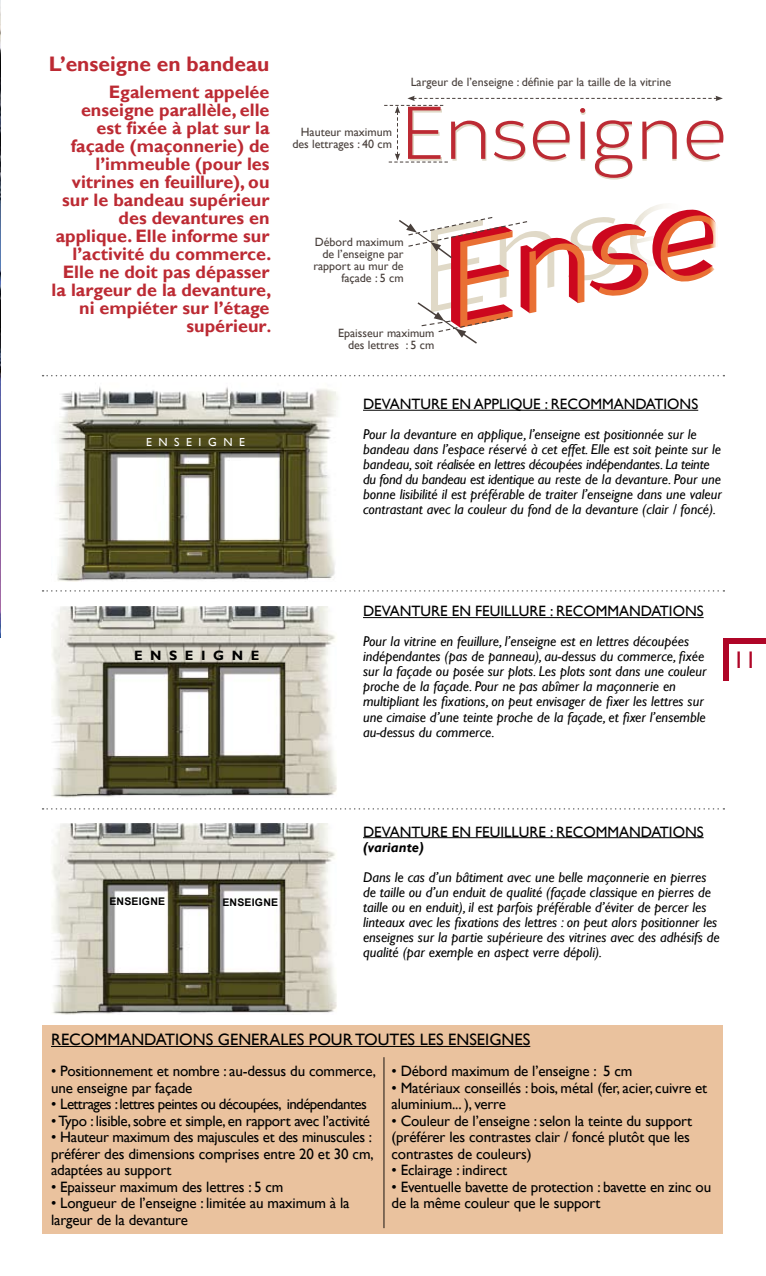
<style>
.page{position:relative;width:766px;height:1276px;background:#fff}
.page>*{position:absolute;margin:0;border:0;box-sizing:border-box;transform-origin:0 0}
.t1{font:24px "Gill Sans";color:#af0527}
.t2{font:700 21px "Gill Sans";color:#bc2a33}
.t3{font:700 18px/18px "Gill Sans";color:#bc2a33;text-align:right}
.t4{font:16.5px "Gill Sans";color:#000}
.t5{font:15px/16.5px "Gill Sans";letter-spacing:-.01em;color:#000}
.t6{font:15px "Gill Sans";letter-spacing:-.04em;color:#000}
.t7{font:italic 14.25px/15px "Gill Sans";color:#000}
.t8{font:italic 700 14.25px "Gill Sans";color:#000}
.t9{font:700 13.5px "Gill Sans";letter-spacing:.56em;color:#000}
.t10{font:12px/12px "Gill Sans";color:#49403c;text-align:right}
.t11{font:11.7px "Gill Sans";letter-spacing:.56em;color:#fff}
.t12{font:700 10.5px "Arial";letter-spacing:.02em;color:#000}
.s1{font-size:16.5px}
</style>
<div class="page">
<img style="left:0;top:0;width:1px;height:638px">
<svg style="left:384px;top:96px;width:339px;height:83px"></svg>
<svg style="left:399px;top:204px;width:317px;height:140px"></svg>
<div style="left:43px;top:1057px;width:680px;height:176px;background:#eac29e"></div>
<img style="left:57px;top:386px;width:281px;height:195px">
<img style="left:52px;top:606px;width:285px;height:191px">
<img style="left:52px;top:823px;width:285px;height:191px">
<hr style="left:363px;top:410px;width:335px;height:1px;background:#000">
<hr style="left:363px;top:617px;width:340px;height:1px;background:#000">
<hr style="left:363px;top:837px;width:340px;height:1px;background:#000">
<div style="left:723px;top:638px;width:5px;height:42px;background:#af0527"></div>
<div style="left:723px;top:638px;width:42px;height:5px;background:#af0527"></div>
<div style="left:43px;top:1025px;width:680px;height:32px;background:#eac29e"></div>
<hr style="left:51px;top:1046px;width:479px;height:1px;background:#000">
<hr style="left:383px;top:1057px;width:1px;height:171px;background:#000">
<svg style="left:43px;top:375px;width:681px;height:1px"></svg>
<svg style="left:43px;top:590px;width:681px;height:1px"></svg>
<svg style="left:43px;top:808px;width:681px;height:1px"></svg>
<h2 class="t2" style="left:49px;top:51px;width:222px">L’enseigne en bandeau</h2>
<p class="t3" style="left:52px;top:83px;width:221px">Egalement appelée enseigne parallèle, elle<br>est fixée à plat sur la façade (maçonnerie) de l’immeuble (pour les vitrines en feuillure), ou sur le bandeau supérieur des devantures en applique. Elle informe sur l’activité du commerce.<br>Elle ne doit pas dépasser la largeur de la devanture, ni empiéter sur l’étage supérieur<span class="s1">.</span></p>
<p class="t11" style="left:146px;top:435px;width:100px">EN SEIGN E</p>
<p class="t10" style="left:292px;top:126px;width:101px">Hauteur maximum des lettrages : 40 cm</p>
<p class="t10" style="left:410px;top:76px;width:262px">Largeur de l’enseigne : définie par la taille de la vitrine</p>
<p class="t10" style="left:313px;top:237px;width:92px">Débord maximum de l’enseigne par rapport au mur de façade : 5 cm</p>
<p class="t10" style="left:338px;top:327px;width:98px">Epaisseur maximum des lettres : 5 cm</p>
<p class="t5" style="left:363px;top:396px;width:336px">DEVANTURE EN APPLIQUE : RECOMMANDATIONS</p>
<p class="t7" style="left:363px;top:427px;width:360px">Pour la devanture en applique, l’enseigne est positionnée sur le bandeau dans l’espace réservé à cet effet. Elle est soit peinte sur le bandeau, soit réalisée en lettres découpées indépendantes. La teinte du fond du bandeau est identique au reste de la devanture. Pour une bonne lisibilité il est préférable de traiter l’enseigne dans une valeur contrastant avec la couleur du fond de la devanture (clair / foncé).</p>
<p class="t9" style="left:134px;top:647px;width:127px">ENSEIGNE</p>
<p class="t5" style="left:363px;top:603px;width:342px">DEVANTURE EN FEUILLURE : RECOMMANDATIONS</p>
<p class="t7" style="left:363px;top:634px;width:345px">Pour la vitrine en feuillure, l’enseigne est en lettres découpées indépendantes (pas de panneau), au-dessus du commerce, fixée sur la façade ou posée sur plots. Les plots sont dans une couleur proche de la façade. Pour ne pas abîmer la maçonnerie en multipliant les fixations, on peut envisager de fixer les lettres sur une cimaise d’une teinte proche de la façade, et fixer l’ensemble au-dessus du commerce.</p>
<h1 class="t1" style="left:732px;top:645px;width:25px">11</h1>
<p class="t12" style="left:109px;top:894px;width:57px">ENSEIGNE</p>
<p class="t12" style="left:222px;top:895px;width:57px">ENSEIGNE</p>
<p class="t5" style="left:363px;top:823px;width:342px">DEVANTURE EN FEUILLURE : RECOMMANDATIONS</p>
<p class="t8" style="left:363px;top:838px;width:63px">(variante)</p>
<p class="t7" style="left:363px;top:869px;width:358px">Dans le cas d’un bâtiment avec une belle maçonnerie en pierres de taille ou d’un enduit de qualité (façade classique en pierres de taille ou en enduit), il est parfois préférable d’éviter de percer les linteaux avec les fixations des lettres : on peut alors positionner les enseignes sur la partie supérieure des vitrines avec des adhésifs de qualité (par exemple en aspect verre dépoli).</p>
<p class="t4" style="left:51px;top:1030px;width:480px">RECOMMANDATIONS GENERALES POUR TOUTES LES ENSEIGNES</p>
<p class="t5" style="left:51px;top:1063px;width:326px">• Positionnement et nombre : au-dessus du commerce, une enseigne par façade</p>
<p class="t6" style="left:51px;top:1095px;width:317px">• Lettrages : lettres peintes ou découpées, indépendantes</p>
<p class="t5" style="left:51px;top:1112px;width:320px">• Typo : lisible, sobre et simple, en rapport avec l’activité</p>
<p class="t5" style="left:51px;top:1129px;width:324px;text-align:justify">• Hauteur maximum des majuscules et des minuscules : préférer des dimensions comprises entre 20 et 30 cm, adaptées au support</p>
<p class="t5" style="left:51px;top:1178px;width:234px">• Epaisseur maximum des lettres : 5 cm</p>
<p class="t5" style="left:51px;top:1195px;width:300px">• Longueur de l’enseigne : limitée au maximum à la largeur de la devanture</p>
<p class="t5" style="left:391px;top:1063px;width:242px">• Débord maximum de l’enseigne : 5 cm</p>
<p class="t5" style="left:391px;top:1079px;width:317px">• Matériaux conseillés : bois, métal (fer, acier, cuivre et aluminium... ), verre</p>
<p class="t5" style="left:391px;top:1112px;width:302px">• Couleur de l’enseigne : selon la teinte du support (préférer les contrastes clair / foncé plutôt que les contrastes de couleurs)</p>
<p class="t5" style="left:391px;top:1162px;width:117px">• Eclairage : indirect</p>
<p class="t5" style="left:391px;top:1178px;width:321px">• Eventuelle bavette de protection : bavette en zinc ou de la même couleur que le support</p>
</div>
